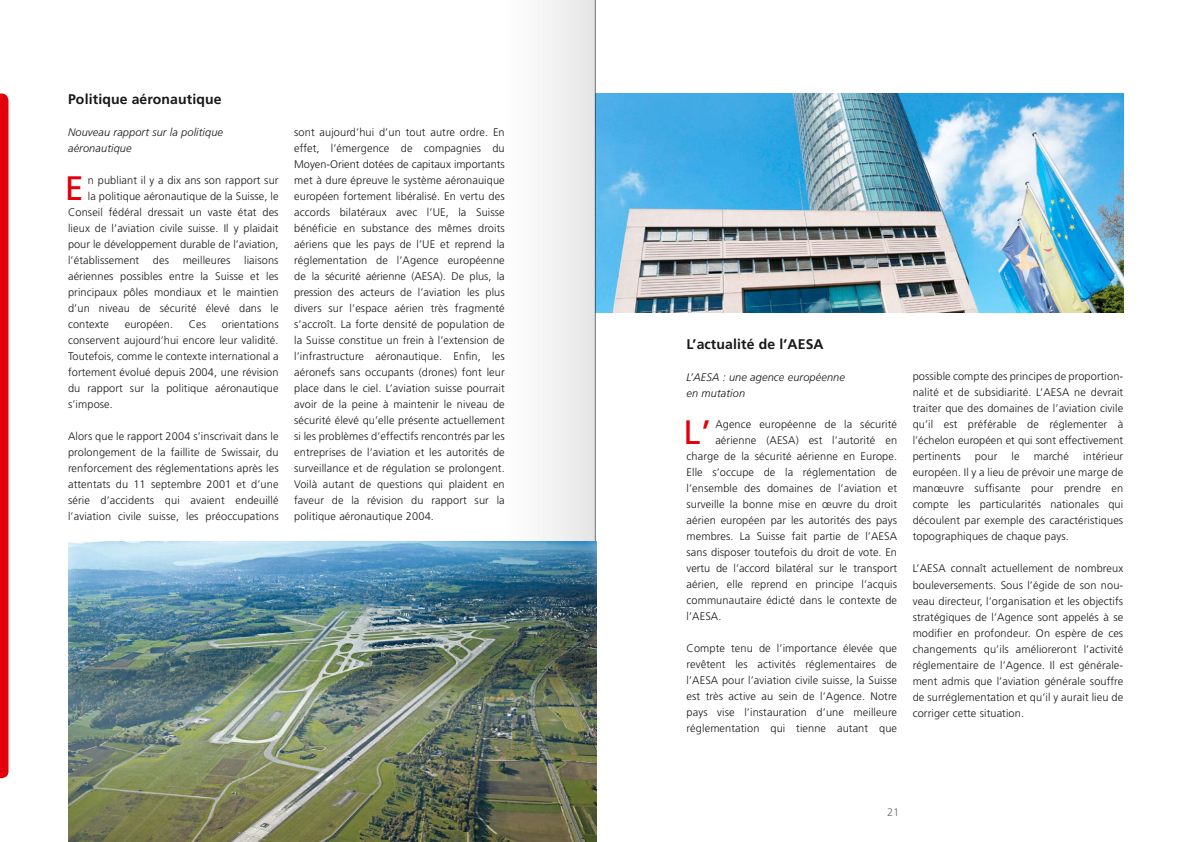
<style>
.page{position:relative;width:1191px;height:842px;background:#fff}
.page>*{position:absolute;margin:0;border:0;box-sizing:border-box;transform-origin:0 0}
.t1{font:33.9px "Frutiger";color:#e3000b}
.t2{font:700 14px "Frutiger";letter-spacing:.01em;color:#181716}
.t3{font:300 11px/16px "Frutiger";letter-spacing:.01em;color:#181716;text-align:justify}
.t4{font:italic 300 11px/16px "Frutiger";letter-spacing:.01em;color:#181716}
.t5{font:300 11px "Frutiger";color:#6e6e6e}
</style>
<div class="page">
<svg style="left:0;top:94px;width:9px;height:684px;background:#e40e19"></svg>
<img style="left:596px;top:94px;width:527px;height:219px">
<div style="left:504px;top:0;width:91px;height:842px;background:#f3f3f3"></div>
<hr style="left:595px;top:0;width:1px;height:842px;background:#181716">
<img style="left:68px;top:541px;width:528px;height:301px">
<p class="t2" style="left:68px;top:92px;width:155px">Politique aéronautique</p>
<p class="t4" style="left:68px;top:125px;width:157px">Nouveau rapport sur la politique aéronautique</p>
<h1 class="t1" style="left:65px;top:168px;width:20px">E</h1>
<p class="t3" style="left:88px;top:172px;width:192px">n publiant il y a dix ans son rapport sur</p>
<p class="t3" style="left:88px;top:188px;width:192px">la politique aéronautique de la Suisse, le</p>
<p class="t3" style="left:68px;top:204px;width:212px">Conseil fédéral dressait un vaste état des</p>
<p class="t3" style="left:68px;top:220px;width:212px">lieux de l’aviation civile suisse. Il y plaidait</p>
<p class="t3" style="left:68px;top:236px;width:212px">pour le développement durable de l’aviation,</p>
<p class="t3" style="left:68px;top:252px;width:212px">l’établissement des meilleures liaisons</p>
<p class="t3" style="left:68px;top:268px;width:212px">aériennes possibles entre la Suisse et les</p>
<p class="t3" style="left:68px;top:284px;width:212px">principaux pôles mondiaux et le maintien</p>
<p class="t3" style="left:68px;top:300px;width:212px">d’un niveau de sécurité élevé dans le</p>
<p class="t3" style="left:68px;top:316px;width:43px">contexte</p>
<p class="t3" style="left:125px;top:316px;width:50px">européen.</p>
<p class="t3" style="left:189px;top:316px;width:19px">Ces</p>
<p class="t3" style="left:68px;top:316px;width:212px;text-indent:154px">orientations conservent aujourd’hui encore leur validité.<br>Toutefois, comme le contexte international a fortement évolué depuis 2004, une révision du rapport sur la politique aéronautique s’impose.</p>
<p class="t3" style="left:68px;top:428px;width:212px">Alors que le rapport 2004 s’inscrivait dans le prolongement de la faillite de Swissair, du renforcement des réglementations après les attentats du 11 septembre 2001 et d’une série d’accidents qui avaient endeuillé l’aviation civile suisse, les préoccupations</p>
<p class="t3" style="left:294px;top:124px;width:212px">sont aujourd’hui d’un tout autre ordre. En effet, l’émergence de compagnies du Moyen-Orient dotées de capitaux importants met à dure épreuve le système aéronauique européen fortement libéralisé. En vertu des accords bilatéraux avec l’UE, la Suisse bénéficie en substance des mêmes droits aériens que les pays de l’UE et reprend la régle mentation de l’Agence européenne de la sécurité aérienne (AESA). De plus, la pression des acteurs de l’aviation les plus divers sur l’espace aérien très fragmenté s’accroît. La forte densité de population de la Suisse constitue un frein à l’extension de l’infrastructure aéronautique. Enfin, les aéronefs sans occupants (drones) font leur place dans le ciel. L’aviation suisse pourrait avoir de la peine à maintenir le niveau de sécurité élevé qu’elle présente actuellement si les problèmes d’effectifs rencontrés par les entreprises de l’aviation et les autorités de surveillance et de régulation se prolongent.<br>Voilà autant de questions qui plaident en faveur de la révision du rapport sur la politique aéronautique 2004.</p>
<p class="t2" style="left:686px;top:337px;width:139px">L’actualité de l’AESA</p>
<p class="t4" style="left:686px;top:369px;width:160px">L’AESA : une agence européenne en mutation</p>
<h1 class="t1" style="left:683px;top:413px;width:29px">L’</h1>
<p class="t3" style="left:715px;top:417px;width:183px">Agence européenne de la sécurité</p>
<p class="t3" style="left:715px;top:433px;width:183px">aérienne (AESA) est l’autorité en</p>
<p class="t3" style="left:686px;top:449px;width:212px">charge de la sécurité aérienne en Europe.</p>
<p class="t3" style="left:686px;top:465px;width:212px">Elle s’occupe de la réglementation de</p>
<p class="t3" style="left:686px;top:481px;width:212px">l’ensemble des domaines de l’aviation et</p>
<p class="t3" style="left:686px;top:497px;width:212px">surveille la bonne mise en œuvre du droit</p>
<p class="t3" style="left:686px;top:513px;width:212px">aérien européen par les autorités des pays</p>
<p class="t3" style="left:686px;top:529px;width:212px">membres. La Suisse fait partie de l’AESA</p>
<p class="t3" style="left:686px;top:545px;width:212px">sans disposer toutefois du droit de vote. En</p>
<p class="t3" style="left:686px;top:561px;width:212px">vertu de l’accord bilatéral sur le transport</p>
<p class="t3" style="left:686px;top:577px;width:212px">aérien, elle reprend en principe l’acquis</p>
<p class="t3" style="left:686px;top:593px;width:212px">communautaire édicté dans le contexte de</p>
<p class="t3" style="left:686px;top:609px;width:36px">l’AESA.</p>
<p class="t3" style="left:686px;top:641px;width:212px">Compte tenu de l’importance élevée que revêtent les activités réglementaires de l’AESA pour l’aviation civile suisse, la Suisse est très active au sein de l’Agence. Notre pays vise l’instauration d’une meilleure réglementation qui tienne autant que</p>
<p class="t3" style="left:912px;top:369px;width:212px">possible compte des principes de proportion&shy;nalité et de subsidiarité. L’AESA ne devrait traiter que des domaines de l’aviation civile qu’il est préférable de réglementer à l’échelon européen et qui sont effective ment pertinents</p>
<p class="t3" style="left:975px;top:449px;width:24px">pour</p>
<p class="t3" style="left:1011px;top:449px;width:10px">le</p>
<p class="t3" style="left:1033px;top:449px;width:37px">marché</p>
<p class="t3" style="left:912px;top:449px;width:212px;text-indent:170px">intérieur européen. Il y a lieu de prévoir une marge de manœuvre suffisante pour prendre en compte les particularités nationales qui découlent par exemple des caractéristiques topographiques de chaque pays.</p>
<p class="t3" style="left:912px;top:561px;width:212px">L’AESA connaît actuellement de nombreux bouleversements. Sous l’égide de son nou&shy;veau directeur, l’organisation et les objectifs stratégiques de l’Agence sont appelés à se modifier en profondeur. On espère de ces changements qu’ils amélioreront l’activité réglementaire de l’Agence. Il est générale&shy;ment admis que l’aviation générale souffre de surréglementation et qu’il y aurait lieu de corriger cette situation.</p>
<p class="t5" style="left:887px;top:806px;width:14px">21</p>
</div>
